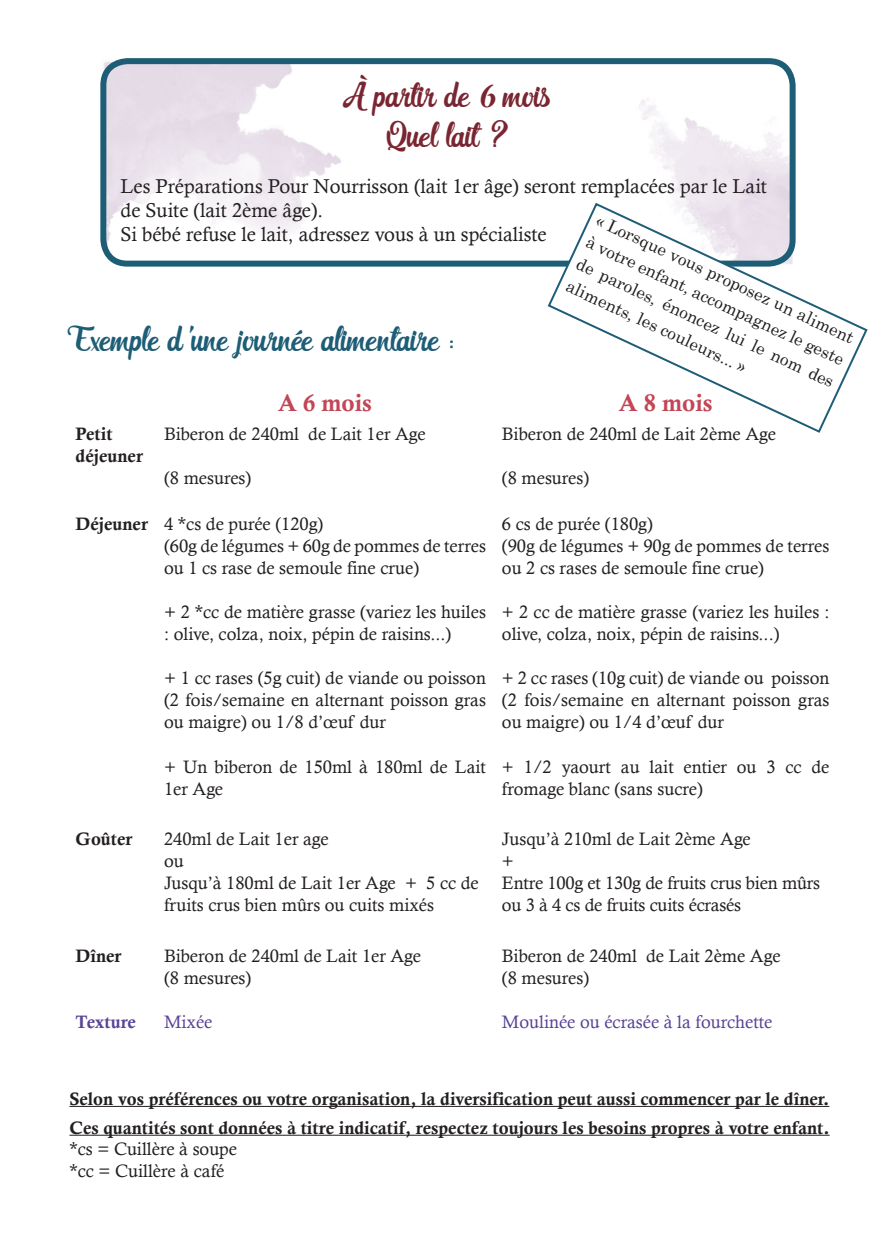
<style>
.page{position:relative;width:896px;height:1248px;background:#fff}
.page>*{position:absolute;margin:0;border:0;box-sizing:border-box;transform-origin:0 0}
.t1{font:48px "Blanche de la Fontaine";color:#1e5d76}
.t2{font:48px "Blanche de la Fontaine";color:#7a2632}
.t3{font:24px "Calis MT Bol";color:#c24655}
.t4{font:20px/24px "Calisto";color:#231f20}
.t5{font:18px/22px "Calisto";color:#231f20}
.t6{font:18px "Calis MT Bol";color:#231f20}
.t7{font:18px "Calisto";color:#594397}
.t8{font:18px "Calis MT Bol";color:#594397}
.t9{font:17px/24px "Century Schoolbook";color:#231f20;text-align:justify}
.s1{font-family:"Script MT Bold";font-size:32px}
</style>
<div class="page">
<img style="left:639px;top:59px;width:157px;height:142px">
<img style="left:103px;top:61px;width:247px;height:206px">
<div style="left:100px;top:58px;width:695px;height:208px;border:6px solid #1e5d76;border-radius:24px"></div>
<svg style="left:546px;top:201px;width:322px;height:232px"></svg>
<hr style="left:69px;top:1105px;width:760px;height:1px;background:#231f20">
<hr style="left:69px;top:1134px;width:760px;height:1px;background:#231f20">
<p class="t2" style="left:343px;top:64px;width:212px">À partir de <span class="s1">6</span> mois</p>
<p class="t2" style="left:386px;top:104px;width:125px">Quel lait ?</p>
<p class="t4" style="left:120px;top:174px;width:648px">Les Préparations Pour Nourrisson (lait 1er âge) seront remplacées par le Lait de Suite (lait 2ème âge).</p>
<p class="t4" style="left:120px;top:222px;width:428px">Si bébé refuse le lait, adressez vous à un spécialiste</p>
<p class="t9" style="left:603px;top:207px;width:284px;rotate:25deg">« Lorsque vous proposez un aliment à votre enfant, accompagnez le geste de paroles, énoncez lui le nom des aliments, les couleurs... »</p>
<p class="t1" style="left:67px;top:308px;width:388px">Exemple d’une journée alimentaire :</p>
<p class="t6" style="left:76px;top:423px;width:38px">Petit</p>
<p class="t6" style="left:76px;top:445px;width:69px">déjeuner</p>
<p class="t3" style="left:278px;top:389px;width:95px">A 6 mois</p>
<p class="t3" style="left:619px;top:389px;width:95px">A 8 mois</p>
<p class="t5" style="left:164px;top:422px;width:263px">Biberon de 240ml de Lait 1er Age</p>
<p class="t5" style="left:164px;top:466px;width:89px">(8 mesures)</p>
<p class="t5" style="left:502px;top:422px;width:275px">Biberon de 240ml de Lait 2ème Age</p>
<p class="t5" style="left:502px;top:466px;width:89px">(8 mesures)</p>
<p class="t6" style="left:76px;top:514px;width:74px">Déjeuner</p>
<p class="t5" style="left:164px;top:513px;width:161px">4 *cs de purée (120g)</p>
<p class="t5" style="left:164px;top:535px;width:323px">(60g de légumes + 60g de pommes de terres ou 1 cs rase de semoule fine crue)</p>
<p class="t5" style="left:164px;top:601px;width:323px">+ 2 *cc de matière grasse (variez les huiles : olive, colza, noix, pépin de raisins...)</p>
<p class="t5" style="left:164px;top:667px;width:323px;text-align:justify">+ 1 cc rases (5g cuit) de viande ou poisson (2 fois/semaine en alternant poisson gras ou maigre) ou 1/8 d’œuf dur</p>
<p class="t5" style="left:164px;top:755px;width:323px">+ Un biberon de 150ml à 180ml de Lait<br>1er Age</p>
<p class="t6" style="left:76px;top:828px;width:58px">Goûter</p>
<p class="t5" style="left:164px;top:828px;width:166px">240ml de Lait 1er age</p>
<p class="t5" style="left:164px;top:850px;width:316px">ou<br>Jusqu’à 180ml de Lait 1er Age + 5 cc de fruits crus bien mûrs ou cuits mixés</p>
<p class="t6" style="left:76px;top:945px;width:47px">Dîner</p>
<p class="t8" style="left:76px;top:1011px;width:62px">Texture</p>
<p class="t5" style="left:164px;top:944px;width:258px">Biberon de 240ml de Lait 1er Age (8 mesures)</p>
<p class="t7" style="left:164px;top:1011px;width:50px">Mixée</p>
<p class="t5" style="left:502px;top:513px;width:152px">6 cs de purée (180g)</p>
<p class="t5" style="left:502px;top:535px;width:329px">(90g de légumes + 90g de pommes de terres ou 2 cs rases de semoule fine crue)</p>
<p class="t5" style="left:502px;top:601px;width:329px">+ 2 cc de matière grasse (variez les huiles : olive, colza, noix, pépin de raisins...)</p>
<p class="t5" style="left:502px;top:667px;width:329px;text-align:justify">+ 2 cc rases (10g cuit) de viande ou poisson (2 fois/semaine en alternant poisson gras ou maigre) ou 1/4 d’œuf dur</p>
<p class="t5" style="left:502px;top:755px;width:329px">+ 1/2 yaourt au lait entier ou 3 cc de fromage blanc (sans sucre)</p>
<p class="t5" style="left:502px;top:828px;width:250px">Jusqu’à 210ml de Lait 2ème Age</p>
<p class="t5" style="left:502px;top:850px;width:14px">+</p>
<p class="t5" style="left:502px;top:872px;width:319px">Entre 100g et 130g de fruits crus bien mûrs ou 3 à 4 cs de fruits cuits écrasés</p>
<p class="t5" style="left:502px;top:944px;width:280px">Biberon de 240ml de Lait 2ème Age</p>
<p class="t5" style="left:502px;top:966px;width:89px">(8 mesures)</p>
<p class="t7" style="left:502px;top:1011px;width:272px">Moulinée ou écrasée à la fourchette</p>
<p class="t6" style="left:69px;top:1088px;width:761px">Selon vos préférences ou votre organisation, la diversification peut aussi commencer par le dîner.</p>
<p class="t6" style="left:69px;top:1117px;width:761px">Ces quantités sont données à titre indicatif, respectez toujours les besoins propres à votre enfant.</p>
<p class="t5" style="left:69px;top:1137px;width:169px">*cs = Cuillère à soupe</p>
<p class="t5" style="left:69px;top:1159px;width:156px">*cc = Cuillère à café</p>
</div>
